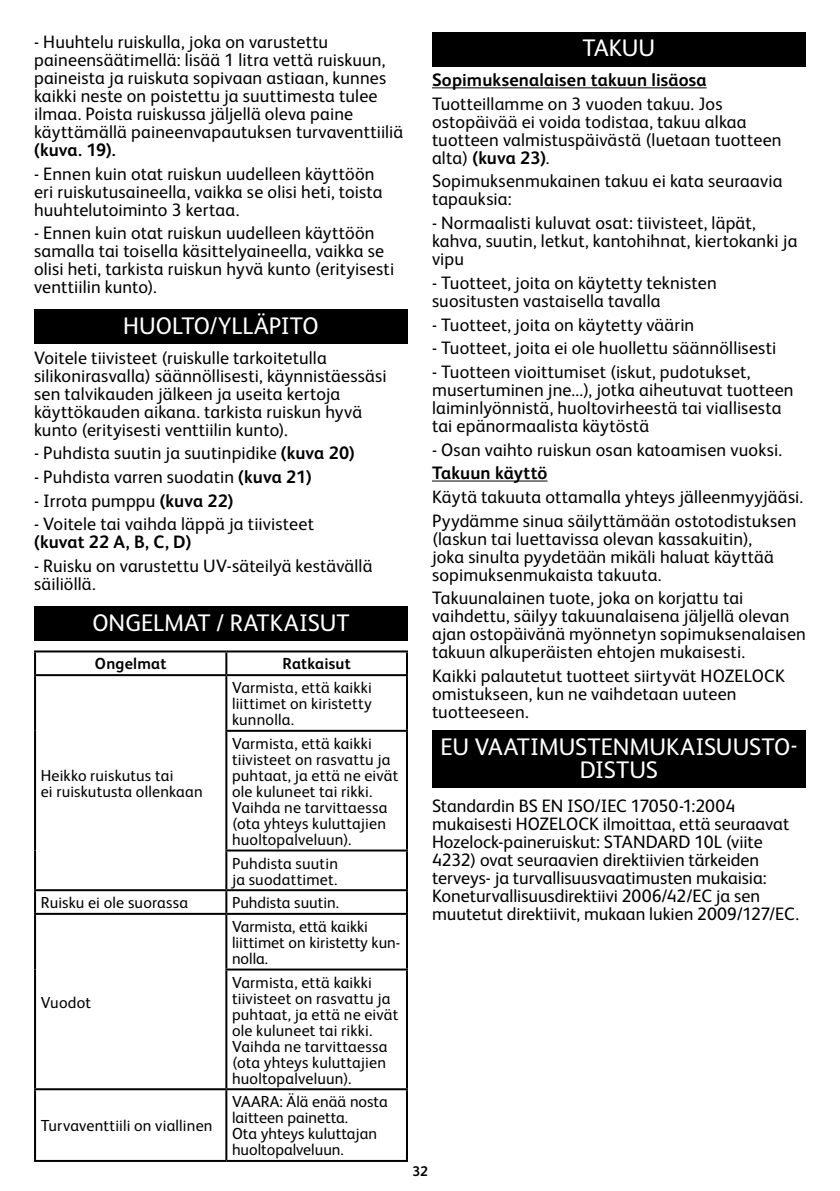
<style>
.page{position:relative;width:840px;height:1191px;background:#fff}
.page>*{position:absolute;margin:0;border:0;box-sizing:border-box;transform-origin:0 0}
.t1{font:24px/23px "FS Albert Pro";color:#fff;text-align:center}
.t2{font:18px/18px "FS Albert Pro";letter-spacing:.005em;color:#000}
.t3{font:700 18px "FS Albert Pro";letter-spacing:.005em;color:#000}
.t4{font:16px/16px "FS Albert Pro";letter-spacing:.01em;color:#000}
.t5{font:700 16px "FS Albert Pro";letter-spacing:.01em;color:#000}
.t6{font:700 14px "FS Albert Pro";color:#000}
.s1{font-weight:700}
</style>
<div class="page">
<div style="left:34px;top:310px;width:374px;height:34px;background:#000"></div>
<div style="left:34px;top:606px;width:374px;height:34px;background:#000"></div>
<hr style="left:34px;top:650px;width:192px;height:2px;background:#000">
<hr style="left:34px;top:652px;width:2px;height:22px;background:#000">
<hr style="left:226px;top:650px;width:182px;height:2px;background:#000">
<hr style="left:225px;top:652px;width:2px;height:22px;background:#000">
<hr style="left:406px;top:652px;width:2px;height:22px;background:#000">
<hr style="left:34px;top:674px;width:192px;height:2px;background:#000">
<hr style="left:34px;top:676px;width:2px;height:55px;background:#000">
<hr style="left:226px;top:674px;width:182px;height:2px;background:#000">
<hr style="left:225px;top:676px;width:2px;height:54px;background:#000">
<hr style="left:406px;top:676px;width:2px;height:54px;background:#000">
<hr style="left:34px;top:731px;width:2px;height:119px;background:#000">
<hr style="left:225px;top:730px;width:183px;height:2px;background:#000">
<hr style="left:225px;top:732px;width:2px;height:117px;background:#000">
<hr style="left:406px;top:732px;width:2px;height:117px;background:#000">
<hr style="left:34px;top:850px;width:2px;height:39px;background:#000">
<hr style="left:225px;top:849px;width:183px;height:2px;background:#000">
<hr style="left:225px;top:851px;width:2px;height:38px;background:#000">
<hr style="left:406px;top:851px;width:2px;height:38px;background:#000">
<hr style="left:34px;top:889px;width:192px;height:2px;background:#000">
<hr style="left:34px;top:891px;width:2px;height:22px;background:#000">
<hr style="left:226px;top:889px;width:182px;height:2px;background:#000">
<hr style="left:225px;top:891px;width:2px;height:22px;background:#000">
<hr style="left:406px;top:891px;width:2px;height:22px;background:#000">
<hr style="left:34px;top:913px;width:192px;height:2px;background:#000">
<hr style="left:34px;top:915px;width:2px;height:54px;background:#000">
<hr style="left:226px;top:913px;width:182px;height:2px;background:#000">
<hr style="left:225px;top:915px;width:2px;height:53px;background:#000">
<hr style="left:406px;top:915px;width:2px;height:53px;background:#000">
<hr style="left:34px;top:969px;width:2px;height:119px;background:#000">
<hr style="left:225px;top:968px;width:183px;height:2px;background:#000">
<hr style="left:225px;top:970px;width:2px;height:118px;background:#000">
<hr style="left:406px;top:970px;width:2px;height:118px;background:#000">
<hr style="left:34px;top:1088px;width:192px;height:2px;background:#000">
<hr style="left:34px;top:1090px;width:2px;height:70px;background:#000">
<hr style="left:226px;top:1088px;width:182px;height:2px;background:#000">
<hr style="left:225px;top:1090px;width:2px;height:70px;background:#000">
<hr style="left:406px;top:1090px;width:2px;height:70px;background:#000">
<hr style="left:34px;top:1160px;width:192px;height:2px;background:#000">
<hr style="left:226px;top:1160px;width:182px;height:2px;background:#000">
<hr style="left:432px;top:87px;width:274px;height:1px;background:#000">
<hr style="left:432px;top:480px;width:115px;height:1px;background:#000">
<div style="left:432px;top:32px;width:373px;height:34px;background:#000"></div>
<div style="left:432px;top:730px;width:373px;height:58px;background:#000"></div>
<p class="t2" style="left:34px;top:31px;width:370px">- Huuhtelu ruiskulla, joka on varustettu paineensäätimellä: lisää 1 litra vettä ruiskuun, paineista ja ruiskuta sopivaan astiaan, kunnes kaikki neste on poistettu ja suuttimesta tulee ilmaa. Poista ruiskussa jäljellä oleva paine käyttämällä paineenvapautuksen turvaventtiiliä</p>
<p class="t3" style="left:34px;top:137px;width:83px">(kuva. 19).</p>
<p class="t2" style="left:34px;top:163px;width:350px">- Ennen kuin otat ruiskun uudelleen käyttöön eri ruiskutusaineella, vaikka se olisi heti, toista huuhtelutoiminto 3 kertaa.</p>
<p class="t2" style="left:34px;top:223px;width:361px">- Ennen kuin otat ruiskun uudelleen käyttöön samalla tai toisella käsittelyaineella, vaikka se olisi heti, tarkista ruiskun hyvä kunto (erityisesti venttiilin kunto).</p>
<h1 class="t1" style="left:123px;top:312px;width:197px">HUOLTO/YLLÄPITO</h1>
<p class="t2" style="left:34px;top:347px;width:354px">Voitele tiivisteet (ruiskulle tarkoitetulla silikonirasvalla) säännöllisesti, käynnistäessäsi sen talvikauden jälkeen ja useita kertoja käyttökauden aikana. tarkista ruiskun hyvä kunto (erityisesti venttiilin kunto).</p>
<p class="t2" style="left:34px;top:443px;width:322px">- Puhdista suutin ja suutinpidike <span class="s1">(kuva 20)</span></p>
<p class="t2" style="left:34px;top:466px;width:279px">- Puhdista varren suodatin <span class="s1">(kuva 21)</span></p>
<p class="t2" style="left:34px;top:490px;width:201px">- Irrota pumppu <span class="s1">(kuva 22)</span></p>
<p class="t2" style="left:34px;top:514px;width:281px">- Voitele tai vaihda läppä ja tiivisteet</p>
<p class="t3" style="left:34px;top:529px;width:159px">(kuvat 22 A, B, C, D)</p>
<p class="t2" style="left:34px;top:555px;width:340px">- Ruisku on varustettu UV-säteilyä kestävällä säiliöllä.</p>
<h1 class="t1" style="left:92px;top:609px;width:259px">ONGELMAT / RATKAISUT</h1>
<p class="t5" style="left:95px;top:652px;width:73px">Ongelmat</p>
<p class="t5" style="left:282px;top:652px;width:70px">Ratkaisut</p>
<p class="t4" style="left:41px;top:766px;width:163px">Heikko ruiskutus tai<br>ei ruiskutusta ollenkaan</p>
<p class="t4" style="left:232px;top:678px;width:141px;text-align:justify">Varmista, että kaikki liittimet on kiristetty kunnolla.</p>
<p class="t4" style="left:232px;top:734px;width:168px">Varmista, että kaikki tiivisteet on rasvattu ja puhtaat, ja että ne eivät ole kuluneet tai rikki.<br>Vaihda ne tarvittaessa (ota yhteys kuluttajien huoltopalveluun).</p>
<p class="t4" style="left:232px;top:854px;width:107px">Puhdista suutin ja suodattimet.</p>
<p class="t4" style="left:41px;top:893px;width:149px">Ruisku ei ole suorassa</p>
<p class="t4" style="left:232px;top:893px;width:108px">Puhdista suutin.</p>
<p class="t4" style="left:41px;top:993px;width:52px">Vuodot</p>
<p class="t4" style="left:41px;top:1116px;width:173px">Turvaventtiili on viallinen</p>
<p class="t4" style="left:232px;top:917px;width:170px">Varmista, että kaikki liittimet on kiristetty kun&shy;nolla.</p>
<p class="t4" style="left:232px;top:973px;width:168px">Varmista, että kaikki tiivisteet on rasvattu ja puhtaat, ja että ne eivät ole kuluneet tai rikki.<br>Vaihda ne tarvittaessa (ota yhteys kuluttajien huoltopalveluun).</p>
<p class="t4" style="left:232px;top:1092px;width:157px">VAARA: Älä enää nosta laitteen painetta.<br>Ota yhteys kuluttajan huoltopalveluun.</p>
<h1 class="t1" style="left:582px;top:35px;width:74px">TAKUU</h1>
<p class="t3" style="left:432px;top:67px;width:276px">Sopimuksenalaisen takuun lisäosa</p>
<p class="t2" style="left:432px;top:93px;width:351px">Tuotteillamme on 3 vuoden takuu. Jos ostopäivää ei voida todistaa, takuu alkaa tuotteen valmistuspäivästä (luetaan tuotteen alta) <span class="s1">(kuva 23)</span>.</p>
<p class="t2" style="left:432px;top:171px;width:352px">Sopimuksenmukainen takuu ei kata seuraavia tapauksia:</p>
<p class="t2" style="left:432px;top:213px;width:367px">- Normaalisti kuluvat osat: tiivisteet, läpät, kahva, suutin, letkut, kantohihnat, kiertokanki ja vipu</p>
<p class="t2" style="left:432px;top:272px;width:286px">- Tuotteet, joita on käytetty teknisten suositusten vastaisella tavalla</p>
<p class="t2" style="left:432px;top:314px;width:264px">- Tuotteet, joita on käytetty väärin</p>
<p class="t2" style="left:432px;top:338px;width:346px">- Tuotteet, joita ei ole huollettu säännöllisesti</p>
<p class="t2" style="left:432px;top:361px;width:363px">- Tuotteen vioittumiset (iskut, pudotukset, musertuminen jne...), jotka aiheutuvat tuotteen laiminlyönnistä, huoltovirheestä tai viallisesta tai epänormaalista käytöstä</p>
<p class="t2" style="left:432px;top:439px;width:351px">- Osan vaihto ruiskun osan katoamisen vuoksi.</p>
<p class="t3" style="left:432px;top:460px;width:117px">Takuun käyttö</p>
<p class="t2" style="left:432px;top:483px;width:372px;line-height:23.6px">Käytä takuuta ottamalla yhteys jälleenmyyjääsi.<br>Pyydämme sinua säilyttämään ostotodistuksen</p>
<p class="t2" style="left:432px;top:528px;width:343px">(laskun tai luettavissa olevan kassakuitin), joka sinulta pyydetään mikäli haluat käyttää sopimuksenmukaista takuuta.</p>
<p class="t2" style="left:432px;top:588px;width:375px">Takuunalainen tuote, joka on korjattu tai vaihdettu, säilyy takuunalaisena jäljellä olevan ajan ostopäivänä myönnetyn sopimuksenalaisen takuun alkuperäisten ehtojen mukaisesti.</p>
<p class="t2" style="left:432px;top:665px;width:354px">Kaikki palautetut tuotteet siirtyvät HOZELOCK omistukseen, kun ne vaihdetaan uuteen tuotteeseen.</p>
<h1 class="t1" style="left:440px;top:733px;width:358px">EU VAATIMUSTENMUKAISUUSTO-<br>DISTUS</h1>
<p class="t2" style="left:432px;top:795px;width:368px">Standardin BS EN ISO/IEC 17050-1:2004 mukaisesti HOZELOCK ilmoittaa, että seuraavat Hozelock-paineruiskut: STANDARD 10L (viite 4232) ovat seuraavien direktiivien tärkeiden terveys- ja turvallisuusvaatimusten mukaisia:<br>Koneturvallisuusdirektiivi 2006/42/EC ja sen muutetut direktiivit, mukaan lukien 2009/127/EC.</p>
<p class="t6" style="left:412px;top:1161px;width:17px">32</p>
</div>
